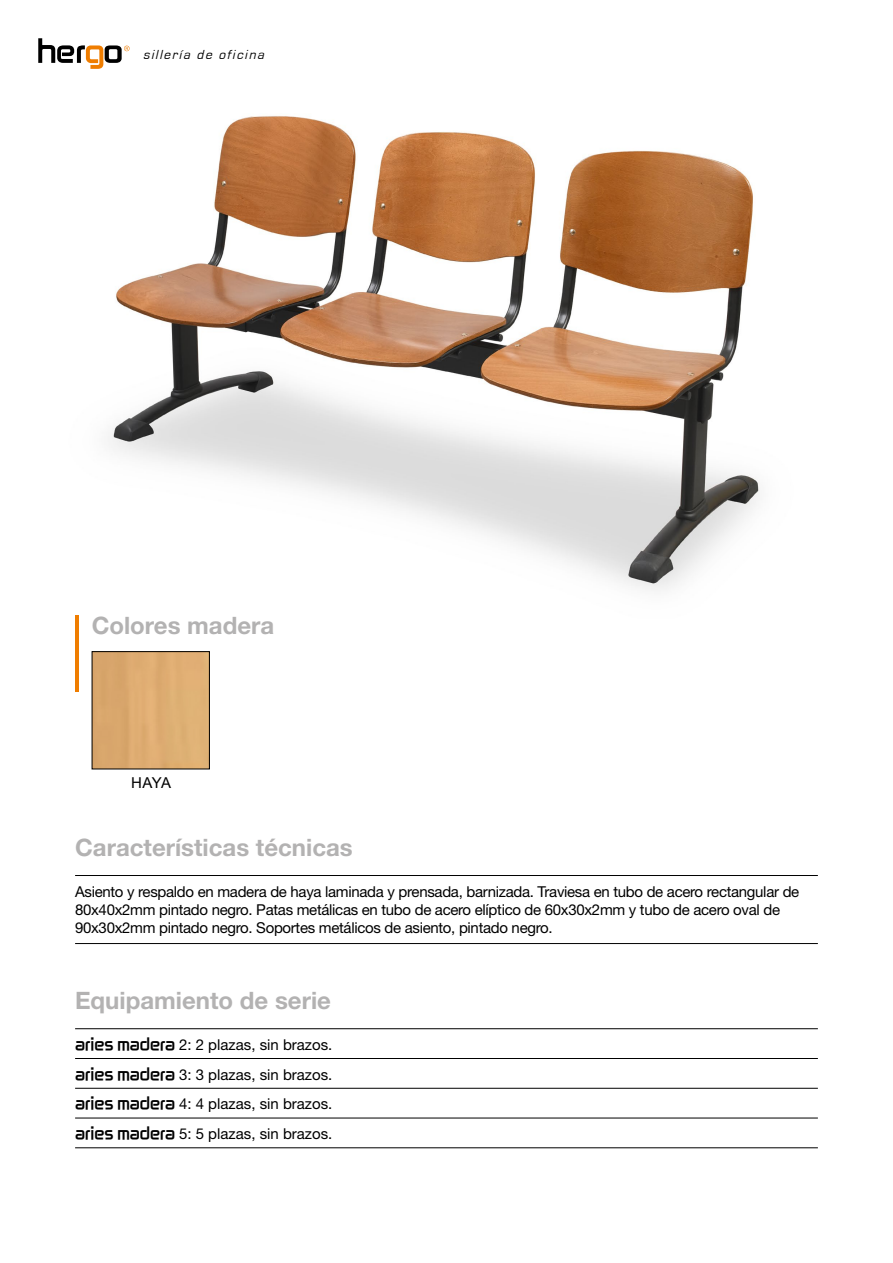
<style>
.page{position:relative;width:893px;height:1263px;background:#fff}
.page>*{position:absolute;margin:0;border:0;box-sizing:border-box;transform-origin:0 0}
.t1{font:700 24px "Helvetica Neue";color:#b3b2b2}
.t2{font:15px/18px "Helvetica Neue";letter-spacing:-.02em;color:#000}
.t3{font:15px "Helvetica Neue";color:#000}
.t4{font:15px "Arial";color:#000}
.t5{font:italic 13.5px "Eurostile";color:#000}
.s1{font-family:"Zekton";font-weight:700}
</style>
<div class="page">
<svg style="left:38px;top:38px;width:92px;height:25px"></svg>
<img style="left:59px;top:50px;width:701px;height:541px">
<hr style="left:75px;top:1028px;width:743px;height:1px;background:#000">
<hr style="left:75px;top:1058px;width:743px;height:1px;background:#000">
<hr style="left:75px;top:1088px;width:743px;height:1px;background:#000">
<hr style="left:75px;top:1118px;width:743px;height:1px;background:#000">
<hr style="left:75px;top:1147px;width:743px;height:1px;background:#000">
<hr style="left:75px;top:875px;width:743px;height:1px;background:#000">
<hr style="left:75px;top:943px;width:743px;height:1px;background:#000">
<hr style="left:75px;top:615px;width:4px;height:77px;background:#ef7d00">
<img style="left:94px;top:653px;width:114px;height:114px">
<div style="left:92px;top:651px;width:118px;height:118px;border:1px solid #000"></div>
<p class="t5" style="left:143px;top:47px;width:126px">sillería de oficina</p>
<p class="t1" style="left:92px;top:611px;width:184px">Colores madera</p>
<p class="t4" style="left:131px;top:772px;width:42px">HAYA</p>
<p class="t1" style="left:75px;top:832px;width:279px">Características técnicas</p>
<p class="t2" style="left:75px;top:883px;width:726px">Asiento y respaldo en madera de haya laminada y prensada, barnizada. Traviesa en tubo de acero rectangular de<br>80x40x2mm pintado negro. Patas metálicas en tubo de acero elíptico de 60x30x2mm y tubo de acero oval de<br>90x30x2mm pintado negro. Soportes metálicos de asiento, pintado negro.</p>
<p class="t1" style="left:75px;top:986px;width:257px">Equipamiento de serie</p>
<p class="t3" style="left:75px;top:1036px;width:259px"><span class="s1">aries madera</span> 2: 2 plazas, sin brazos.</p>
<p class="t3" style="left:75px;top:1065px;width:259px"><span class="s1">aries madera</span> 3: 3 plazas, sin brazos.</p>
<p class="t3" style="left:75px;top:1095px;width:259px"><span class="s1">aries madera</span> 4: 4 plazas, sin brazos.</p>
<p class="t3" style="left:75px;top:1125px;width:259px"><span class="s1">aries madera</span> 5: 5 plazas, sin brazos.</p>
</div>
